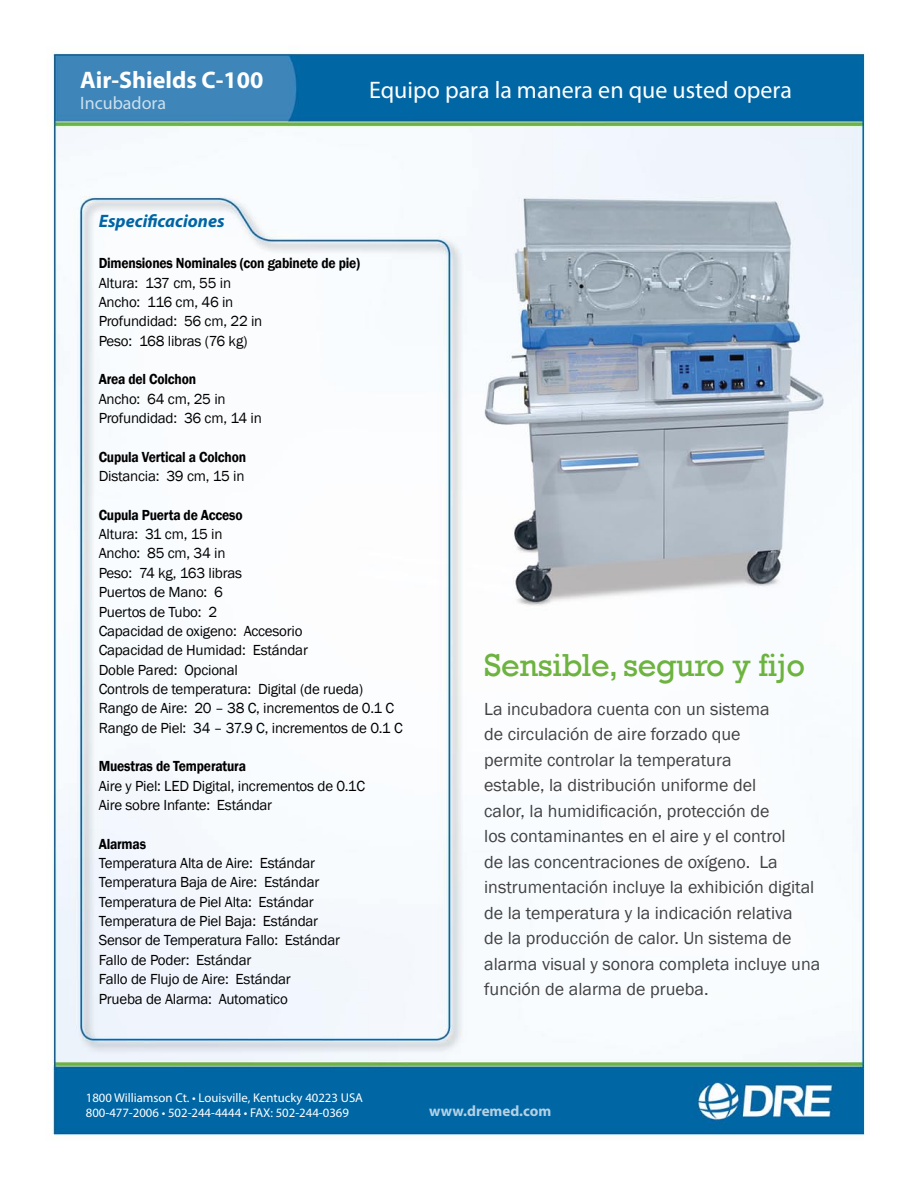
<style>
.page{position:relative;width:918px;height:1188px;background:#fff}
.page>*{position:absolute;margin:0;border:0;box-sizing:border-box;transform-origin:0 0}
.t1{font:32.7px "Rockwell";letter-spacing:-.01em;color:#6db33f}
.t2{font:24px "Myriad Pro";color:#fff}
.t3{font:700 24px "Myriad Pro";color:#fff}
.t4{font:18px/25.5px "Franklin Gothic";color:#414142}
.t5{font:italic 700 18px "Myriad Pro";color:#0065a4}
.t6{font:18px "Myriad Pro";color:#cce0ed}
.t7{font:15px/19.4px "Franklin Gothic";letter-spacing:-.015em;color:#000}
.t8{font:600 15px "Franklin Gothic";letter-spacing:-.015em;color:#000;scale:.9 1}
.t9{font:700 15px "Myriad Pro";color:#b3d1e4}
.t10{font:12.75px/15.3px "Myriad Pro";color:#fff}
</style>
<div class="page">
<img style="left:48px;top:52px;width:817px;height:1084px">
<h2 class="t3" style="left:80px;top:64px;width:185px">Air-Shields C-100</h2>
<p class="t6" style="left:80px;top:92px;width:87px">Incubadora</p>
<p class="t5" style="left:99px;top:209px;width:127px">Especificaciones</p>
<h2 class="t2" style="left:369px;top:75px;width:424px">Equipo para la manera en que usted opera</h2>
<p class="t8" style="left:99px;top:254px;width:292px">Dimensiones Nominales (con gabinete de pie)</p>
<p class="t7" style="left:99px;top:273px;width:165px">Altura: 137 cm, 55 in<br>Ancho: 116 cm, 46 in<br>Profundidad: 56 cm, 22 in<br>Peso: 168 libras (76 kg)</p>
<p class="t8" style="left:99px;top:370px;width:110px">Area del Colchon</p>
<p class="t7" style="left:99px;top:389px;width:165px">Ancho: 64 cm, 25 in<br>Profundidad: 36 cm, 14 in</p>
<p class="t8" style="left:99px;top:447px;width:165px">Cupula Vertical a Colchon</p>
<p class="t7" style="left:99px;top:467px;width:147px">Distancia: 39 cm, 15 in</p>
<p class="t8" style="left:99px;top:506px;width:161px">Cupula Puerta de Acceso</p>
<p class="t7" style="left:99px;top:525px;width:305px">Altura: 31 cm, 15 in<br>Ancho: 85 cm, 34 in<br>Peso: 74 kg, 163 libras<br>Puertos de Mano: 6<br>Puertos de Tubo: 2<br>Capacidad de oxigeno: Accesorio<br>Capacidad de Humidad: Estándar<br>Doble Pared: Opcional<br>Controls de temperatura: Digital (de rueda)<br>Rango de Aire: 20 – 38 C, incrementos de 0.1 C<br>Rango de Piel: 34 – 37.9 C, incrementos de 0.1 C</p>
<p class="t8" style="left:99px;top:757px;width:165px">Muestras de Temperatura</p>
<p class="t7" style="left:99px;top:776px;width:268px">Aire y Piel: LED Digital, incrementos de 0.1C<br>Aire sobre Infante: Estándar</p>
<p class="t8" style="left:99px;top:834px;width:54px">Alarmas</p>
<p class="t7" style="left:99px;top:854px;width:243px">Temperatura Alta de Aire: Estándar Temperatura Baja de Aire: Estándar Temperatura de Piel Alta: Estándar Temperatura de Piel Baja: Estándar Sensor de Temperatura Fallo: Estándar Fallo de Poder: Estándar<br>Fallo de Flujo de Aire: Estándar<br>Prueba de Alarma: Automatico</p>
<h1 class="t1" style="left:484px;top:646px;width:322px">Sensible, seguro y fijo</h1>
<p class="t4" style="left:484px;top:696px;width:338px">La incubadora cuenta con un sistema<br>de circulación de aire forzado que<br>permite controlar la temperatura<br>estable, la distribución uniforme del<br>calor, la humidificación, protección de<br>los contaminantes en el aire y el control<br>de las concentraciones de oxígeno. La instrumentación incluye la exhibición digital de la temperatura y la indicación relativa<br>de la producción de calor. Un sistema de alarma visual y sonora completa incluye una función de alarma de prueba.</p>
<p class="t10" style="left:86px;top:1089px;width:279px">1800 Williamson Ct. • Louisville, Kentucky 40223 USA<br>800-477-2006 • 502-244-4444 • FAX: 502-244-0369</p>
<p class="t9" style="left:429px;top:1101px;width:124px">www.dremed.com</p>
</div>
